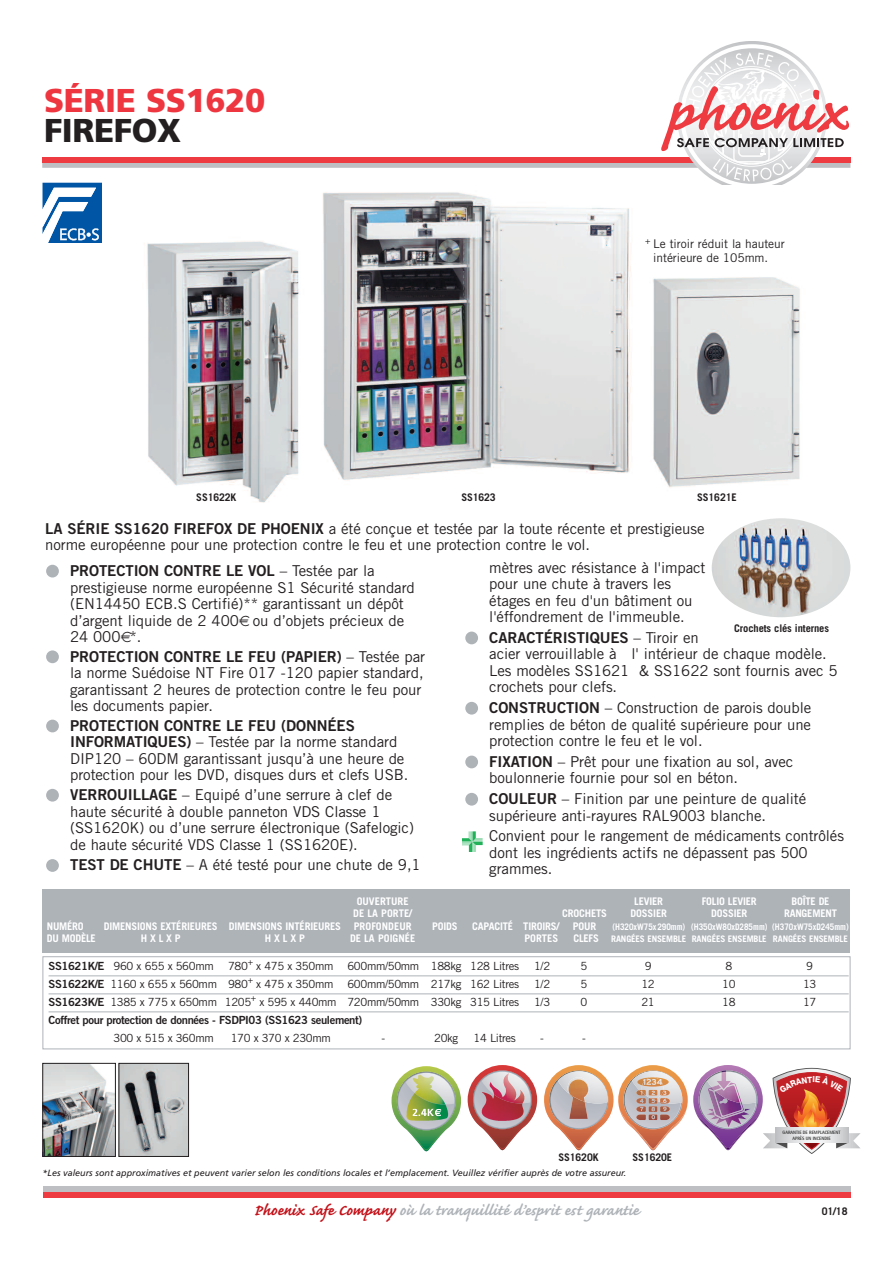
<style>
.page{position:relative;width:893px;height:1263px;background:#fff}
.page>*{position:absolute;margin:0;border:0;box-sizing:border-box;transform-origin:0 0}
.t1{font:900 33px "Frutiger";letter-spacing:-.01em;color:#ee3640}
.t2{font:900 33px "Frutiger";letter-spacing:-.01em;color:#231f20}
.t3{font:700 19.5px "Caflisch Script";color:#aeb3b8}
.t4{font:15px/16.5px "Trade Gothic";letter-spacing:-.005em;color:#231f20}
.t5{font:15px "Trade Gothic Bold Two";letter-spacing:-.005em;color:#231f20}
.t6{font:12px/13.5px "Trade Gothic";letter-spacing:-.005em;color:#231f20}
.t7{font:11.25px "Trade Gothic";letter-spacing:-.03em;color:#231f20}
.t8{font:11.25px "Trade Gothic Bold Two";letter-spacing:-.03em;color:#231f20}
.t9{font:700 10.5px "Trade Gothic";letter-spacing:-.015em;color:#fff}
.t10{font:700 10.5px "Trade Gothic";letter-spacing:-.01em;color:#231f20}
.t11{font:italic 9px "Frutiger";color:#231f20}
.t12{font:700 9px "Trade Gothic";color:#fff;scale:.9 1}
.t13{font:700 9px "Trade Gothic";color:#fff}
.t14{font:800 4.8px/5.7px "Rotis Semi Sans";color:#333;text-align:center;scale:.91 1}
.s1{font-family:"Trade Gothic Bold Two"}
.s2{font-family:"Trade Gothic"}
.s3{font-size:10.5px}
.s4{color:#c4121a}
</style>
<div class="page">
<div style="left:43px;top:1187px;width:807px;height:5px;background:#bebfc2"></div>
<div style="left:43px;top:1192px;width:807px;height:5px;background:#ee3a41"></div>
<div style="left:43px;top:956px;width:807px;height:93px;border:1px solid #aeb3b8"></div>
<hr style="left:49px;top:975px;width:800px;height:1px;background:#aeb3b8">
<hr style="left:49px;top:993px;width:800px;height:1px;background:#aeb3b8">
<hr style="left:49px;top:1011px;width:800px;height:1px;background:#aeb3b8">
<img style="left:392px;top:1066px;width:69px;height:86px">
<img style="left:393px;top:1110px;width:67px;height:41px">
<img style="left:415px;top:1089px;width:30px;height:12px">
<img style="left:406px;top:1101px;width:42px;height:20px">
<img style="left:147px;top:242px;width:653px;height:261px">
<div style="left:46px;top:565px;width:13px;height:12px;background:#aeb3b8;border-radius:50%"></div>
<div style="left:46px;top:650px;width:13px;height:13px;background:#aeb3b8;border-radius:50%"></div>
<div style="left:46px;top:720px;width:13px;height:12px;background:#aeb3b8;border-radius:50%"></div>
<div style="left:46px;top:789px;width:13px;height:13px;background:#aeb3b8;border-radius:50%"></div>
<div style="left:46px;top:859px;width:13px;height:13px;background:#aeb3b8;border-radius:50%"></div>
<div style="left:465px;top:632px;width:13px;height:12px;background:#aeb3b8;border-radius:50%"></div>
<div style="left:465px;top:702px;width:13px;height:13px;background:#aeb3b8;border-radius:50%"></div>
<div style="left:465px;top:756px;width:13px;height:12px;background:#aeb3b8;border-radius:50%"></div>
<div style="left:465px;top:793px;width:13px;height:13px;background:#aeb3b8;border-radius:50%"></div>
<div style="left:43px;top:889px;width:807px;height:63px;background:#aeb3b8"></div>
<svg style="left:42px;top:41px;width:808px;height:201px"></svg>
<img style="left:45px;top:1065px;width:69px;height:90px">
<div style="left:43px;top:1063px;width:73px;height:94px;border:1px solid #231f20"></div>
<img style="left:121px;top:1065px;width:66px;height:90px">
<div style="left:119px;top:1063px;width:70px;height:94px;border:1px solid #231f20"></div>
<img style="left:712px;top:518px;width:138px;height:99px;border-radius:50%">
<img style="left:468px;top:1065px;width:69px;height:86px">
<img style="left:469px;top:1109px;width:67px;height:41px">
<img style="left:482px;top:1100px;width:42px;height:21px">
<img style="left:494px;top:1095px;width:30px;height:8px">
<svg style="left:462px;top:831px;width:21px;height:21px"></svg>
<img style="left:544px;top:1065px;width:316px;height:89px">
<h1 class="t1" style="left:44px;top:87px;width:223px">SÉRIE SS1620</h1>
<h1 class="t2" style="left:44px;top:117px;width:138px">FIREFOX</h1>
<p class="t6" style="left:653px;top:238px;width:133px;text-indent:-8px"><sup>+</sup> Le tiroir réduit la hauteur intérieure de 105mm.</p>
<p class="t10" style="left:196px;top:493px;width:42px">SS1622K</p>
<p class="t10" style="left:461px;top:493px;width:36px">SS1623</p>
<p class="t10" style="left:697px;top:493px;width:41px">SS1621E</p>
<p class="t4" style="left:45px;top:521px;width:661px"><span class="s1">LA SÉRIE SS1620 FIREFOX DE PHOENIX</span> a été conçue et testée par la toute récente et prestigieuse norme européenne pour une protection contre le feu et une protection contre le vol.</p>
<p class="t5" style="left:70px;top:565px;width:306px">PROTECTION CONTRE LE VOL <span class="s2">– Testée par la</span></p>
<p class="t4" style="left:70px;top:580px;width:346px">prestigieuse norme européenne S1 Sécurité standard (EN14450 ECB.S Certifié)** garantissant un dépôt d’argent liquide de 2 400 ou d’objets précieux de 24 000 *.</p>
<p class="t5" style="left:70px;top:651px;width:356px">PROTECTION CONTRE LE FEU (PAPIER) <span class="s2">– Testée par</span></p>
<p class="t4" style="left:70px;top:666px;width:355px">la norme Suédoise NT Fire 017 -120 papier standard, garantissant 2 heures de protection contre le feu pour les documents papier.</p>
<p class="t5" style="left:70px;top:720px;width:286px">PROTECTION CONTRE LE FEU (DONNÉES</p>
<p class="t4" style="left:70px;top:735px;width:340px"><span class="s1">INFORMATIQUES)</span> – Testée par la norme standard<br>DIP120 – 60DM garantissant jusqu’à une heure de protection pour les DVD, disques durs et clefs USB.</p>
<p class="t4" style="left:70px;top:788px;width:345px"><span class="s1">VERROUILLAGE</span> – Equipé d’une serrure à clef de haute sécurité à double panneton VDS Classe 1 (SS1620K) ou d’une serrure électronique (Safelogic) de haute sécurité VDS Classe 1 (SS1620E).</p>
<p class="t4" style="left:70px;top:858px;width:352px"><span class="s1">TEST DE CHUTE</span> – A été testé pour une chute de 9,1</p>
<p class="t4" style="left:489px;top:560px;width:218px">mètres avec résistance à l'impact pour une chute à travers les étages en feu d'un bâtiment ou l'éffondrement de l'immeuble.</p>
<p class="t5" style="left:489px;top:632px;width:211px">CARACTÉRISTIQUES <span class="s2">– Tiroir en</span></p>
<p class="t4" style="left:489px;top:647px;width:350px">acier verrouillable à l' intérieur de chaque modèle.<br>Les modèles SS1621 &amp; SS1622 sont fournis avec 5 crochets pour clefs.</p>
<p class="t4" style="left:489px;top:701px;width:324px;text-align:justify"><span class="s1">CONSTRUCTION</span> – Construction de parois double remplies de béton de qualité supérieure pour une protection contre le feu et le vol.</p>
<p class="t4" style="left:489px;top:755px;width:306px"><span class="s1">FIXATION</span> – Prêt pour une fixation au sol, avec boulonnerie fournie pour sol en béton.</p>
<p class="t4" style="left:489px;top:792px;width:318px"><span class="s1">COULEUR</span> – Finition par une peinture de qualité supérieure anti-rayures RAL9003 blanche.</p>
<p class="t4" style="left:489px;top:829px;width:356px">Convient pour le rangement de médicaments contrôlés dont les ingrédients actifs ne dépassent pas 500 grammes.</p>
<p class="t10" style="left:734px;top:624px;width:96px">Crochets clés internes</p>
<p class="t9" style="left:357px;top:897px;width:53px">OUVERTURE</p>
<p class="t9" style="left:634px;top:897px;width:30px">LEVIER</p>
<p class="t9" style="left:702px;top:897px;width:56px">FOLIO LEVIER</p>
<p class="t9" style="left:791px;top:897px;width:40px">BOÎTE DE</p>
<p class="t9" style="left:353px;top:909px;width:60px">DE LA PORTE/</p>
<p class="t9" style="left:562px;top:909px;width:46px">CROCHETS</p>
<p class="t9" style="left:631px;top:909px;width:38px">DOSSIER</p>
<p class="t9" style="left:711px;top:909px;width:38px">DOSSIER</p>
<p class="t9" style="left:784px;top:909px;width:54px">RANGEMENT</p>
<p class="t9" style="left:47px;top:922px;width:39px">NUMÉRO</p>
<p class="t9" style="left:104px;top:922px;width:309px">DIMENSIONS EXTÉRIEURES DIMENSIONS INTÉRIEURES PROFONDEUR</p>
<p class="t9" style="left:432px;top:922px;width:27px">POIDS</p>
<p class="t9" style="left:472px;top:922px;width:89px">CAPACITÉ TIROIRS/</p>
<p class="t9" style="left:573px;top:922px;width:25px">POUR</p>
<p class="t12" style="left:612px;top:923px;width:264px">(H320xW75x290mm) (H350xW80xD285mm) (H370xW75xD245mm)</p>
<p class="t9" style="left:47px;top:935px;width:51px">DU MODÈLE</p>
<p class="t9" style="left:141px;top:935px;width:42px">HXLXP</p>
<p class="t9" style="left:265px;top:935px;width:42px">HXLXP</p>
<p class="t9" style="left:350px;top:935px;width:67px">DE LA POIGNÉE</p>
<p class="t9" style="left:524px;top:935px;width:35px">PORTES</p>
<p class="t13" style="left:573px;top:936px;width:276px"><span class="s3">CLEFS</span> RANGÉES ENSEMBLE RANGÉES ENSEMBLE RANGÉES ENSEMBLE</p>
<p class="t7" style="left:49px;top:962px;width:167px"><span class="s1">SS1621K/E</span> 960 x 655 x 560mm</p>
<p class="t7" style="left:228px;top:962px;width:292px">780<sup>+</sup> x 475 x 350mm 600mm/50mm 188kg 128 Litres</p>
<p class="t7" style="left:534px;top:962px;width:18px">1/2</p>
<p class="t7" style="left:580px;top:962px;width:8px">5</p>
<p class="t7" style="left:645px;top:962px;width:8px">9</p>
<p class="t7" style="left:725px;top:962px;width:8px">8</p>
<p class="t7" style="left:806px;top:962px;width:8px">9</p>
<p class="t7" style="left:49px;top:980px;width:472px"><span class="s1">SS1622K/E</span> 1160 x 655 x 560mm 980<sup>+</sup> x 475 x 350mm 600mm/50mm 217kg 162 Litres</p>
<p class="t7" style="left:534px;top:980px;width:18px">1/2</p>
<p class="t7" style="left:580px;top:980px;width:8px">5</p>
<p class="t7" style="left:641px;top:980px;width:15px">12</p>
<p class="t7" style="left:722px;top:980px;width:15px">10</p>
<p class="t7" style="left:803px;top:980px;width:15px">13</p>
<p class="t7" style="left:49px;top:998px;width:472px"><span class="s1">SS1623K/E</span> 1385 x 775 x 650mm 1205<sup>+</sup> x 595 x 440mm 720mm/50mm 330kg 315 Litres</p>
<p class="t7" style="left:534px;top:998px;width:18px">1/3</p>
<p class="t7" style="left:580px;top:998px;width:8px">0</p>
<p class="t7" style="left:641px;top:998px;width:15px">21</p>
<p class="t7" style="left:722px;top:998px;width:15px">18</p>
<p class="t7" style="left:803px;top:998px;width:15px">17</p>
<p class="t8" style="left:49px;top:1016px;width:315px">Coffret pour protection de données - FSDPI03 (SS1623 seulement)</p>
<p class="t7" style="left:114px;top:1034px;width:102px">300 x 515 x 360mm</p>
<p class="t7" style="left:231px;top:1034px;width:102px">170 x 370 x 230mm</p>
<p class="t7" style="left:381px;top:1034px;width:5px">-</p>
<p class="t7" style="left:434px;top:1034px;width:25px">20kg</p>
<p class="t7" style="left:473px;top:1034px;width:44px">14 Litres</p>
<p class="t7" style="left:540px;top:1034px;width:5px">-</p>
<p class="t7" style="left:582px;top:1034px;width:5px">-</p>
<p class="t10" style="left:558px;top:1153px;width:42px">SS1620K</p>
<p class="t10" style="left:633px;top:1153px;width:41px">SS1620E</p>
<p class="t11" style="left:43px;top:1169px;width:585px">*Les valeurs sont approximatives et peuvent varier selon les conditions locales et l’emplacement. Veuillez vérifier auprès de votre assureur.</p>
<p class="t14" style="left:783px;top:1130px;width:65px">GARANTIE DE REMPLACEMENT<br>APRÈS UN INCENDIE</p>
<h2 class="t3" style="left:254px;top:1197px;width:387px"><span class="s4">Phoenix Safe Company</span> où la tranquillité d’esprit est garantie</h2>
<p class="t10" style="left:822px;top:1208px;width:27px">01/18</p>
</div>
